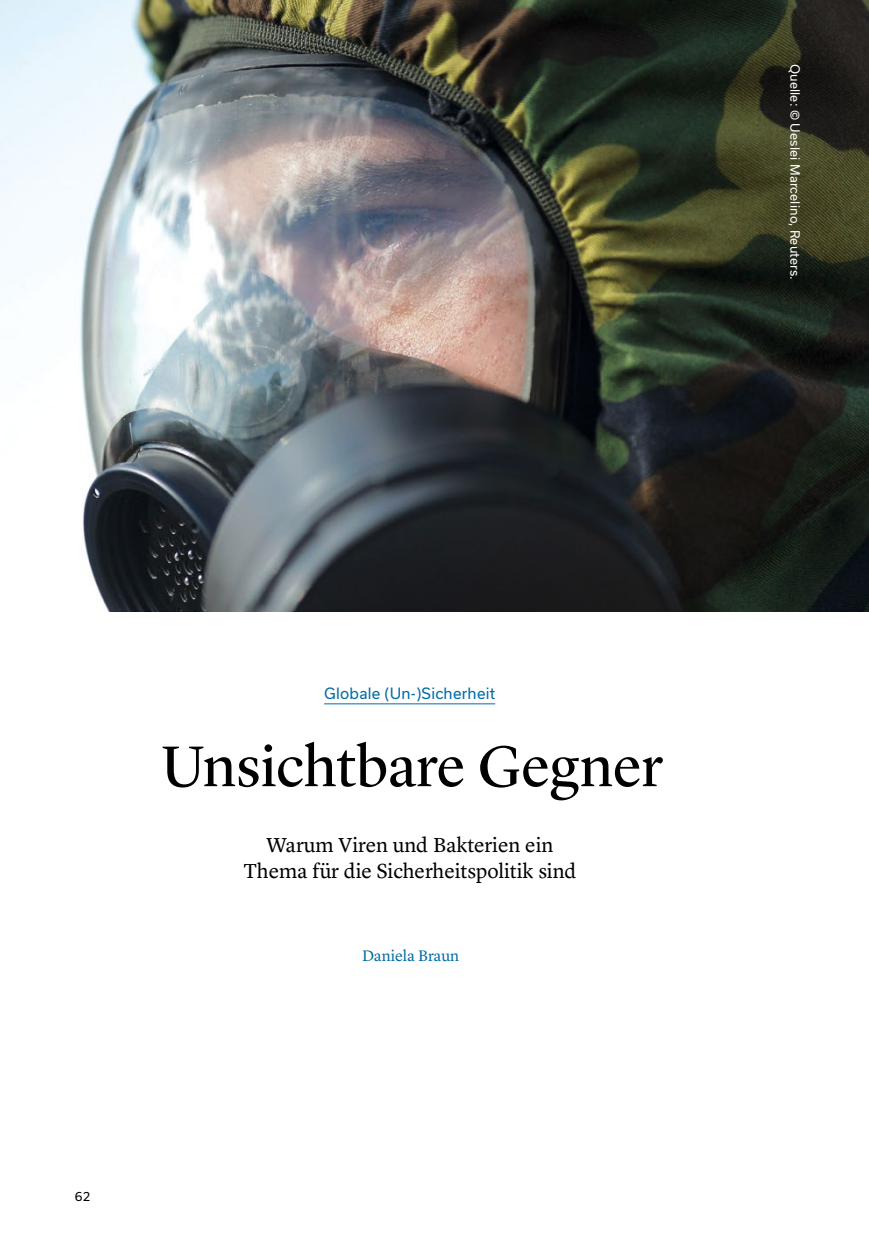
<style>
.page{position:relative;width:869px;height:1246px;background:#fff}
.page>*{position:absolute;margin:0;border:0;box-sizing:border-box;transform-origin:0 0}
.t1{font:59.5px "Lyon Display";color:#000}
.t2{font:21px/26.2px "Lyon Text";letter-spacing:-.005em;color:#000;text-align:center}
.t3{font:15.75px "Lyon Text";letter-spacing:-.005em;color:#006ca6}
.t4{font:14.88px "Usual";letter-spacing:.015em;color:#006ca6}
.t5{font:12.25px "Usual";letter-spacing:.015em;color:#fff}
.t6{font:12.25px "Usual";color:#000}
</style>
<div class="page">
<hr style="left:324px;top:703px;width:171px;height:1px;background:#006ca6">
<img style="left:0;top:0;width:868px;height:611px">
<p class="t5" style="left:801px;top:64px;width:218px;rotate:90deg">Quelle: © Ueslei Marcelino, Reuters.</p>
<p class="t4" style="left:324px;top:684px;width:172px">Globale (Un-)Sicherheit</p>
<h1 class="t1" style="left:161px;top:721px;width:503px">Unsichtbare Gegner</h1>
<p class="t2" style="left:243px;top:829px;width:334px">Warum Viren und Bakterien ein<br>Thema für die Sicherheitspolitik sind</p>
<p class="t3" style="left:362px;top:943px;width:99px">Daniela Braun</p>
<p class="t6" style="left:75px;top:1188px;width:17px">62</p>
</div>
